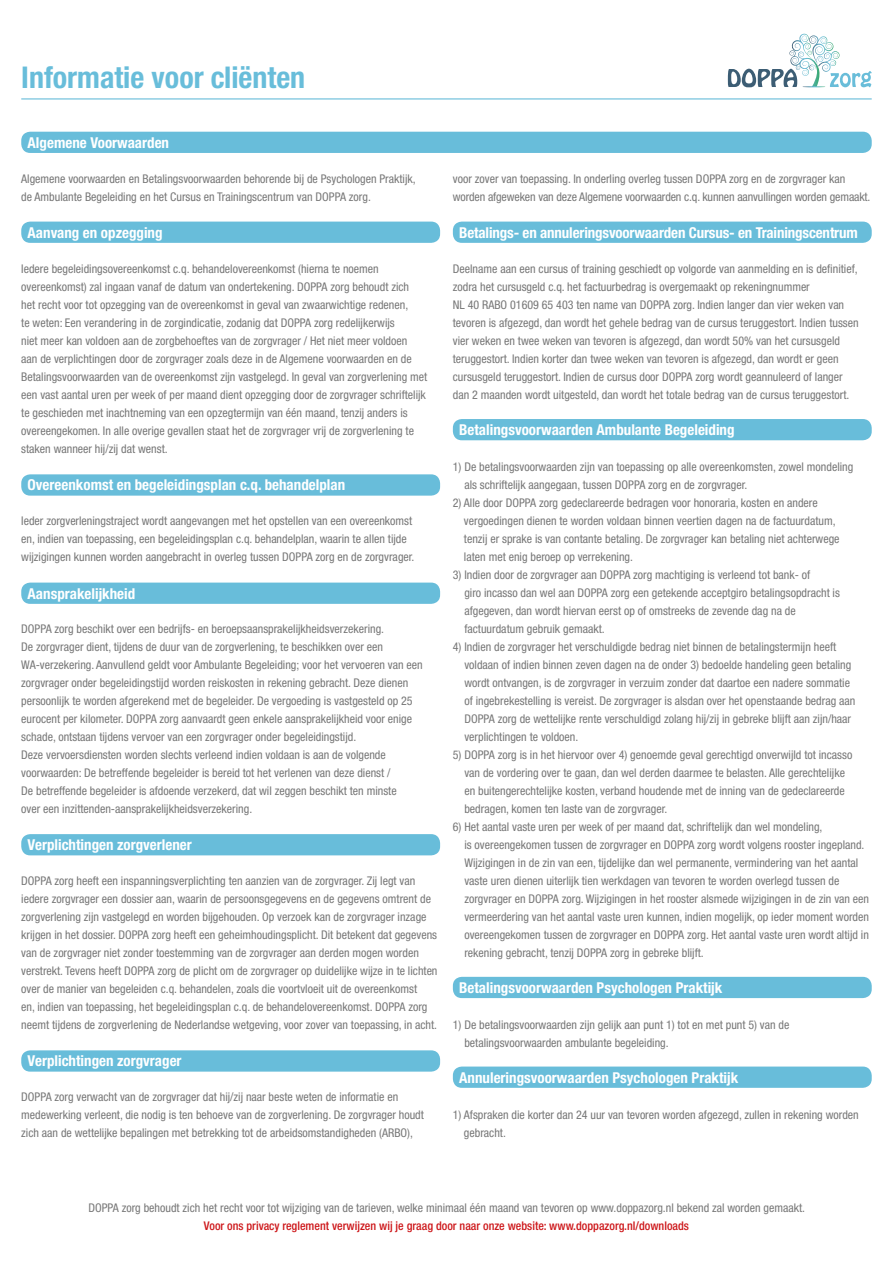
<style>
.page{position:relative;width:893px;height:1263px;background:#fff}
.page>*{position:absolute;margin:0;border:0;box-sizing:border-box;transform-origin:0 0}
.t1{font:700 condensed 30px "Helvetica Neue LT Std";color:#68bdda}
.t2{font:700 condensed 15px "Helvetica Neue LT Std";color:#fff}
.t3{font:condensed 12px/18px "Helvetica Neue LT Std";color:#777}
.t4{font:500 condensed 12px "Helvetica Neue LT Std";color:#cd171a}
</style>
<div class="page">
<svg style="left:728px;top:34px;width:144px;height:54px"></svg>
<hr style="left:21px;top:98px;width:851px;height:1px;background:#68bdda">
<div style="left:21px;top:132px;width:851px;height:21px;background:#68bdda;border-radius:9px"></div>
<div style="left:21px;top:222px;width:419px;height:21px;background:#68bdda;border-radius:9px"></div>
<div style="left:453px;top:222px;width:419px;height:21px;background:#68bdda;border-radius:9px"></div>
<div style="left:21px;top:474px;width:419px;height:22px;background:#68bdda;border-radius:9px"></div>
<div style="left:453px;top:419px;width:419px;height:21px;background:#68bdda;border-radius:9px"></div>
<div style="left:453px;top:977px;width:419px;height:21px;background:#68bdda;border-radius:9px"></div>
<div style="left:453px;top:1066px;width:419px;height:22px;background:#68bdda;border-radius:9px"></div>
<div style="left:21px;top:583px;width:419px;height:21px;background:#68bdda;border-radius:9px"></div>
<div style="left:21px;top:834px;width:419px;height:21px;background:#68bdda;border-radius:9px"></div>
<div style="left:21px;top:1050px;width:419px;height:21px;background:#68bdda;border-radius:9px"></div>
<h1 class="t1" style="left:21px;top:59px;width:286px">Informatie voor cliënten</h1>
<p class="t2" style="left:28px;top:133px;width:143px">Algemene Voorwaarden</p>
<p class="t3" style="left:21px;top:169px;width:396px">Algemene voorwaarden en Betalingsvoorwaarden behorende bij de Psychologen Praktijk, de Ambulante Begeleiding en het Cursus en Trainingscentrum van DOPPA zorg.</p>
<p class="t3" style="left:453px;top:169px;width:419px">voor zover van toepassing. In onderling overleg tussen DOPPA zorg en de zorgvrager kan worden afgeweken van deze Algemene voorwaarden c.q. kunnen aanvullingen worden gemaakt.</p>
<p class="t2" style="left:28px;top:223px;width:136px">Aanvang en opzegging</p>
<p class="t2" style="left:459px;top:223px;width:400px">Betalings- en annuleringsvoorwaarden Cursus- en Trainingscentrum</p>
<p class="t3" style="left:21px;top:259px;width:408px">Iedere begeleidingsovereenkomst c.q. behandelovereenkomst (hierna te noemen overeenkomst) zal ingaan vanaf de datum van ondertekening. DOPPA zorg behoudt zich<br>het recht voor tot opzegging van de overeenkomst in geval van zwaarwichtige redenen,<br>te weten: Een verandering in de zorgindicatie, zodanig dat DOPPA zorg redelijkerwijs<br>niet meer kan voldoen aan de zorgbehoeftes van de zorgvrager / Het niet meer voldoen<br>aan de verplichtingen door de zorgvrager zoals deze in de Algemene voorwaarden en de Betalingsvoorwaarden van de overeenkomst zijn vastgelegd. In geval van zorgverlening met een vast aantal uren per week of per maand dient opzegging door de zorgvrager schriftelijk te geschieden met inachtneming van een opzegtermijn van één maand, tenzij anders is overeengekomen. In alle overige gevallen staat het de zorgvrager vrij de zorgverlening te staken wanneer hij/zij dat wenst.</p>
<p class="t2" style="left:28px;top:476px;width:319px">Overeenkomst en begeleidingsplan c.q. behandelplan</p>
<p class="t3" style="left:21px;top:511px;width:395px">Ieder zorgverleningstraject wordt aangevangen met het opstellen van een overeenkomst en, indien van toepassing, een begeleidingsplan c.q. behandelplan, waarin te allen tijde wijzigingen kunnen worden aangebracht in overleg tussen DOPPA zorg en de zorgvrager.</p>
<p class="t2" style="left:28px;top:584px;width:109px">Aansprakelijkheid</p>
<p class="t3" style="left:21px;top:619px;width:403px">DOPPA zorg beschikt over een bedrijfs- en beroepsaansprakelijkheidsverzekering.<br>De zorgvrager dient, tijdens de duur van de zorgverlening, te beschikken over een WA-verzekering. Aanvullend geldt voor Ambulante Begeleiding; voor het vervoeren van een zorgvrager onder begeleidingstijd worden reiskosten in rekening gebracht. Deze dienen persoonlijk te worden afgerekend met de begeleider. De vergoeding is vastgesteld op 25 eurocent per kilometer. DOPPA zorg aanvaardt geen enkele aansprakelijkheid voor enige schade, ontstaan tijdens vervoer van een zorgvrager onder begeleidingstijd.<br>Deze vervoersdiensten worden slechts verleend indien voldaan is aan de volgende voorwaarden: De betreffende begeleider is bereid tot het verlenen van deze dienst /<br>De betreffende begeleider is afdoende verzekerd, dat wil zeggen beschikt ten minste<br>over een inzittenden-aansprakelijkheidsverzekering.</p>
<p class="t2" style="left:28px;top:836px;width:166px">Verplichtingen zorgverlener</p>
<p class="t3" style="left:21px;top:871px;width:418px">DOPPA zorg heeft een inspanningsverplichting ten aanzien van de zorgvrager. Zij legt van iedere zorgvrager een dossier aan, waarin de persoonsgegevens en de gegevens omtrent de zorgverlening zijn vastgelegd en worden bijgehouden. Op verzoek kan de zorgvrager inzage krijgen in het dossier. DOPPA zorg heeft een geheimhoudingsplicht. Dit betekent dat gegevens van de zorgvrager niet zonder toestemming van de zorgvrager aan derden mogen worden verstrekt. Tevens heeft DOPPA zorg de plicht om de zorgvrager op duidelijke wijze in te lichten over de manier van begeleiden c.q. behandelen, zoals die voortvloeit uit de overeenkomst<br>en, indien van toepassing, het begeleidingsplan c.q. de behandelovereenkomst. DOPPA zorg neemt tijdens de zorgverlening de Nederlandse wetgeving, voor zover van toepassing, in acht.</p>
<p class="t2" style="left:28px;top:1052px;width:155px">Verplichtingen zorgvrager</p>
<p class="t3" style="left:21px;top:1087px;width:404px">DOPPA zorg verwacht van de zorgvrager dat hij/zij naar beste weten de informatie en medewerking verleent, die nodig is ten behoeve van de zorgverlening. De zorgvrager houdt zich aan de wettelijke bepalingen met betrekking tot de arbeidsomstandigheden (ARBO),</p>
<p class="t3" style="left:453px;top:259px;width:407px">Deelname aan een cursus of training geschiedt op volgorde van aanmelding en is definitief, zodra het cursusgeld c.q. het factuurbedrag is overgemaakt op rekeningnummer<br>NL 40 RABO 01609 65 403 ten name van DOPPA zorg. Indien langer dan vier weken van tevoren is afgezegd, dan wordt het gehele bedrag van de cursus teruggestort. Indien tussen vier weken en twee weken van tevoren is afgezegd, dan wordt 50% van het cursusgeld teruggestort. Indien korter dan twee weken van tevoren is afgezegd, dan wordt er geen cursusgeld teruggestort. Indien de cursus door DOPPA zorg wordt geannuleerd of langer dan 2 maanden wordt uitgesteld, dan wordt het totale bedrag van de cursus teruggestort.</p>
<p class="t2" style="left:459px;top:421px;width:277px">Betalingsvoorwaarden Ambulante Begeleiding</p>
<p class="t3" style="left:464px;top:457px;width:390px;text-indent:-12px">1) De betalingsvoorwaarden zijn van toepassing op alle overeenkomsten, zowel mondeling als schriftelijk aangegaan, tussen DOPPA zorg en de zorgvrager.</p>
<p class="t3" style="left:464px;top:493px;width:377px;text-indent:-11px">2) Alle door DOPPA zorg gedeclareerde bedragen voor honoraria, kosten en andere vergoedingen dienen te worden voldaan binnen veertien dagen na de factuurdatum, tenzij er sprake is van contante betaling. De zorgvrager kan betaling niet achterwege laten met enig beroep op verrekening.</p>
<p class="t3" style="left:464px;top:565px;width:377px;text-indent:-12px">3) Indien door de zorgvrager aan DOPPA zorg machtiging is verleend tot bank- of<br>giro incasso dan wel aan DOPPA zorg een getekende acceptgiro betalingsopdracht is afgegeven, dan wordt hiervan eerst op of omstreeks de zevende dag na de factuurdatum gebruik gemaakt.</p>
<p class="t3" style="left:464px;top:637px;width:393px;text-indent:-12px">4) Indien de zorgvrager het verschuldigde bedrag niet binnen de betalingstermijn heeft voldaan of indien binnen zeven dagen na de onder 3) bedoelde handeling geen betaling wordt ontvangen, is de zorgvrager in verzuim zonder dat daartoe een nadere sommatie of ingebrekestelling is vereist. De zorgvrager is alsdan over het openstaande bedrag aan DOPPA zorg de wettelijke rente verschuldigd zolang hij/zij in gebreke blijft aan zijn/haar verplichtingen te voldoen.</p>
<p class="t3" style="left:464px;top:745px;width:389px;text-indent:-12px">5) DOPPA zorg is in het hiervoor over 4) genoemde geval gerechtigd onverwijld tot incasso van de vordering over te gaan, dan wel derden daarmee te belasten. Alle gerechtelijke en buitengerechtelijke kosten, verband houdende met de inning van de gedeclareerde bedragen, komen ten laste van de zorgvrager.</p>
<p class="t3" style="left:464px;top:817px;width:406px;text-indent:-12px">6) Het aantal vaste uren per week of per maand dat, schriftelijk dan wel mondeling,<br>is overeengekomen tussen de zorgvrager en DOPPA zorg wordt volgens rooster ingepland.<br>Wijzigingen in de zin van een, tijdelijke dan wel permanente, vermindering van het aantal vaste uren dienen uiterlijk tien werkdagen van tevoren te worden overlegd tussen de zorgvrager en DOPPA zorg. Wijzigingen in het rooster alsmede wijzigingen in de zin van een vermeerdering van het aantal vaste uren kunnen, indien mogelijk, op ieder moment worden overeengekomen tussen de zorgvrager en DOPPA zorg. Het aantal vaste uren wordt altijd in rekening gebracht, tenzij DOPPA zorg in gebreke blijft.</p>
<p class="t2" style="left:459px;top:978px;width:265px">Betalingsvoorwaarden Psychologen Praktijk</p>
<p class="t3" style="left:464px;top:1015px;width:327px;text-indent:-12px">1) De betalingsvoorwaarden zijn gelijk aan punt 1) tot en met punt 5) van de betalingsvoorwaarden ambulante begeleiding.</p>
<p class="t2" style="left:459px;top:1068px;width:280px">Annuleringsvoorwaarden Psychologen Praktijk</p>
<p class="t3" style="left:464px;top:1105px;width:396px;text-indent:-11px">1) Afspraken die korter dan 24 uur van tevoren worden afgezegd, zullen in rekening worden gebracht.</p>
<p class="t3" style="left:88px;top:1198px;width:718px">DOPPA zorg behoudt zich het recht voor tot wijziging van de tarieven, welke minimaal één maand van tevoren op www.doppazorg.nl bekend zal worden gemaakt.</p>
<p class="t4" style="left:204px;top:1218px;width:487px">Voor ons privacy reglement verwijzen wij je graag door naar onze website: www.doppazorg.nl/downloads</p>
</div>
